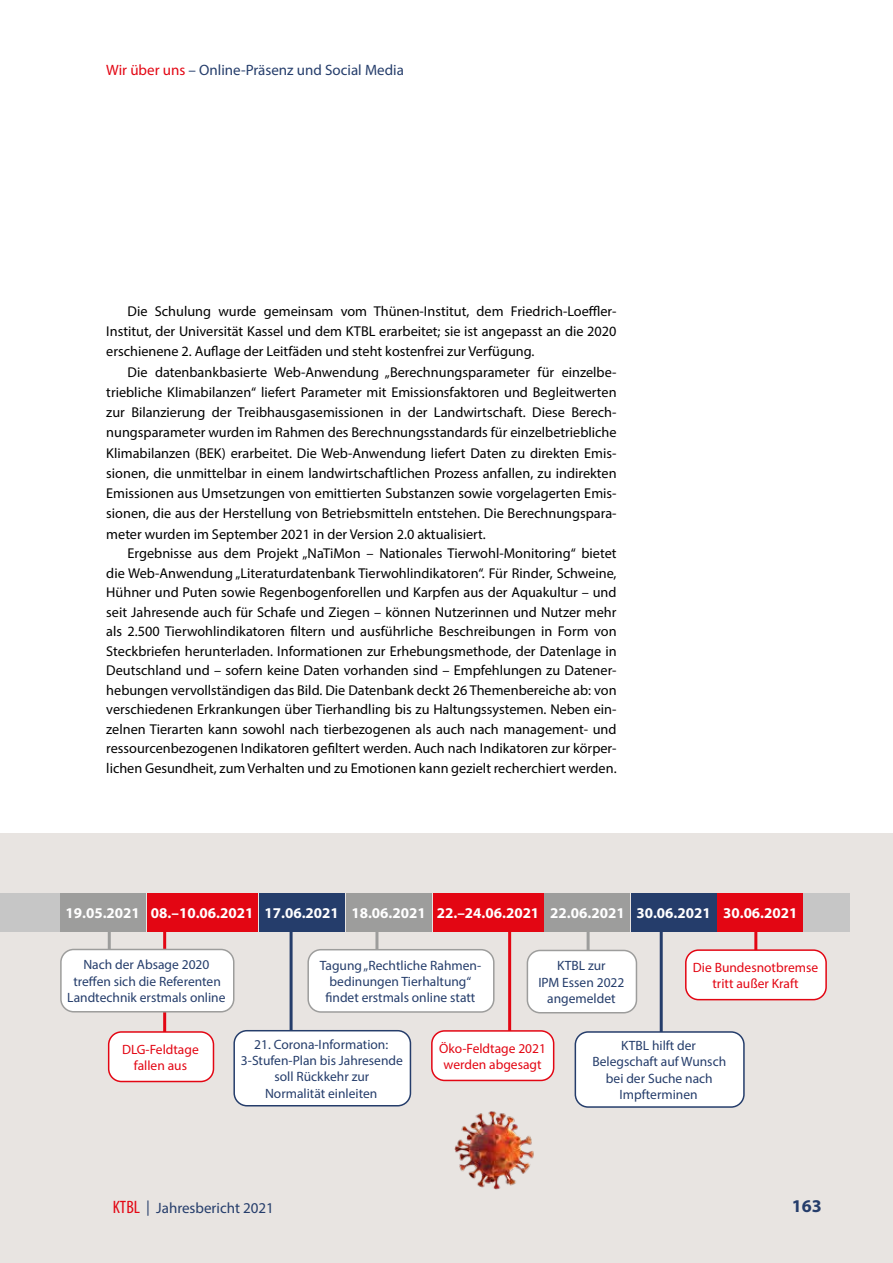
<style>
.page{position:relative;width:893px;height:1263px;background:#fff}
.page>*{position:absolute;margin:0;border:0;box-sizing:border-box;transform-origin:0 0}
.t1{font:700 18px "Myriad Pro";color:#253d6b}
.t2{font:700 15px "Myriad Pro";color:#fff}
.t3{font:15px "Myriad Pro";color:#253d6b}
.t4{font:14.25px/19.5px "Myriad Pro";color:#000;text-align:justify}
.t5{font:13.5px/16.2px "Myriad Pro";color:#253d6b;text-align:center}
.t6{font:13.5px/16.2px "Myriad Pro";color:#e30613;text-align:center}
.s1{color:#e30613}
.s2{font-stretch:condensed;font-size:18px;color:#e30613}
.s3{font-family:"Rotis Sans Serif Pro"}
</style>
<div class="page">
<div style="left:0;top:833px;width:893px;height:430px;background:#e8e4e1"></div>
<div style="left:0;top:893px;width:62px;height:39px;background:#c6c6c6"></div>
<div style="left:60px;top:893px;width:85px;height:39px;background:#9d9d9c"></div>
<div style="left:803px;top:894px;width:47px;height:38px;background:#c6c6c6"></div>
<hr style="left:108px;top:929px;width:3px;height:56px;background:#9d9d9c">
<div style="left:147px;top:893px;width:110px;height:39px;background:#e30613"></div>
<div style="left:259px;top:893px;width:85px;height:39px;background:#253d6b"></div>
<hr style="left:163px;top:928px;width:3px;height:114px;background:#e30613">
<div style="left:109px;top:1032px;width:104px;height:49px;background:#fff;border-radius:13px"></div>
<div style="left:108px;top:1031px;width:106px;height:51px;border:2px solid #e30613;border-radius:13px"></div>
<div style="left:346px;top:893px;width:85px;height:39px;background:#9d9d9c"></div>
<hr style="left:290px;top:928px;width:3px;height:112px;background:#253d6b">
<div style="left:234px;top:1031px;width:176px;height:75px;background:#fff;border-radius:13px"></div>
<div style="left:233px;top:1030px;width:178px;height:76px;border:2px solid #253d6b;border-radius:13px"></div>
<div style="left:61px;top:949px;width:173px;height:63px;background:#fff;border-radius:13px"></div>
<div style="left:60px;top:949px;width:174px;height:63px;border:2px solid #9d9d9c;border-radius:13px"></div>
<hr style="left:375px;top:926px;width:3px;height:55px;background:#9d9d9c">
<div style="left:433px;top:893px;width:110px;height:39px;background:#e30613"></div>
<hr style="left:508px;top:926px;width:3px;height:113px;background:#e30613">
<div style="left:432px;top:1031px;width:122px;height:49px;background:#fff;border-radius:13px"></div>
<div style="left:431px;top:1030px;width:123px;height:51px;border:2px solid #e30613;border-radius:13px"></div>
<img style="left:454px;top:1111px;width:80px;height:79px">
<div style="left:631px;top:894px;width:85px;height:38px;background:#253d6b"></div>
<hr style="left:660px;top:925px;width:3px;height:108px;background:#253d6b">
<div style="left:718px;top:894px;width:85px;height:38px;background:#e30613"></div>
<div style="left:308px;top:950px;width:186px;height:62px;background:#fff;border-radius:13px"></div>
<div style="left:307px;top:949px;width:188px;height:64px;border:2px solid #9d9d9c;border-radius:13px"></div>
<hr style="left:754px;top:925px;width:3px;height:66px;background:#e30613">
<div style="left:575px;top:1032px;width:169px;height:75px;background:#fff;border-radius:13px"></div>
<div style="left:575px;top:1031px;width:170px;height:77px;border:2px solid #253d6b;border-radius:13px"></div>
<div style="left:686px;top:950px;width:140px;height:50px;background:#fff;border-radius:13px"></div>
<div style="left:685px;top:949px;width:142px;height:51px;border:2px solid #e30613;border-radius:13px"></div>
<div style="left:545px;top:893px;width:85px;height:38px;background:#9d9d9c"></div>
<hr style="left:587px;top:929px;width:3px;height:74px;background:#9d9d9c">
<div style="left:527px;top:950px;width:109px;height:63px;background:#fff;border-radius:13px"></div>
<div style="left:527px;top:950px;width:110px;height:63px;border:2px solid #9d9d9c;border-radius:13px"></div>
<p class="t3" style="left:106px;top:61px;width:299px"><span class="s1">Wir über uns</span> – Online-Präsenz und Social Media</p>
<p class="t4" style="left:106px;top:301px;width:512px;line-height:20.2px;text-indent:21px">Die Schulung wurde gemeinsam vom Thünen-Institut, dem Friedrich-Loeffler-Institut, der Universität Kassel und dem KTBL erarbeitet; sie ist angepasst an die 2020 erschienene 2. Auflage der Leitfäden und steht kostenfrei zur Verfügung.</p>
<p class="t4" style="left:106px;top:362px;width:512px;line-height:20.2px;text-indent:21px">Die datenbankbasierte Web-Anwendung „Berechnungsparameter für einzelbe&shy;triebliche Klimabilanzen“ liefert Parameter mit Emissionsfaktoren und Begleitwerten zur Bilanzierung der Treibhausgasemissionen in der Landwirtschaft. Diese Berech&shy;nungsparameter wurden im Rahmen des Berechnungsstandards für einzelbetriebliche Klimabilanzen (BEK) erarbeitet. Die Web-Anwendung liefert Daten zu direkten Emis&shy;sionen, die unmittelbar in einem landwirtschaftlichen Prozess anfallen, zu indirekten Emissionen aus Umsetzungen von emittierten Substanzen sowie vorgelagerten Emis&shy;sionen, die aus der Herstellung von Betriebsmitteln entstehen. Die Berechnungspara&shy;meter wurden im September 2021 in der Version 2.0 aktualisiert.</p>
<p class="t4" style="left:106px;top:543px;width:512px;text-indent:21px">Ergebnisse aus dem Projekt „NaTiMon – Nationales Tierwohl-Monitoring“ bietet die Web-Anwendung „Literaturdatenbank Tierwohlindikatoren“. Für Rinder, Schweine, Hühner und Puten sowie Regenbogenforellen und Karpfen aus der Aquakultur – und seit Jahresende auch für Schafe und Ziegen – können Nutzerinnen und Nutzer mehr als 2.500 Tierwohlindikatoren filtern und ausführliche Beschreibungen in Form von Steckbriefen herunterladen. Informationen zur Erhebungsmethode, der Datenlage in Deutschland und – sofern keine Daten vorhanden sind – Empfehlungen zu Datener&shy;hebungen vervollständigen das Bild. Die Datenbank deckt 26 Themenbereiche ab: von verschiedenen Erkrankungen über Tierhandling bis zu Haltungssystemen. Neben ein&shy;zelnen Tierarten kann sowohl nach tierbezogenen als auch nach management- und ressourcenbezogenen Indikatoren gefiltert werden. Auch nach Indikatoren zur körper&shy;lichen Gesundheit, zum Verhalten und zu Emotionen kann gezielt recherchiert werden.</p>
<p class="t2" style="left:65px;top:903px;width:275px">19.05.2021 08.–10.06.2021 17.06.2021</p>
<p class="t2" style="left:351px;top:903px;width:76px">18.06.2021</p>
<p class="t2" style="left:437px;top:903px;width:104px">22.–24.06.2021</p>
<p class="t2" style="left:550px;top:903px;width:76px">22.06.2021</p>
<p class="t2" style="left:636px;top:903px;width:163px">30.06.2021 30.06.2021</p>
<p class="t5" style="left:67px;top:957px;width:160px">Nach der Absage 2020 treffen sich die Referenten<br>Landtechnik erstmals online</p>
<p class="t5" style="left:320px;top:957px;width:163px">Tagung „Rechtliche Rahmen&shy;bedinungen Tierhaltung“ findet erstmals online statt</p>
<p class="t5" style="left:538px;top:958px;width:88px">KTBL zur<br>IPM Essen 2022 angemeldet</p>
<p class="t6" style="left:693px;top:959px;width:127px">Die Bundesnotbremse tritt außer Kraft</p>
<p class="t6" style="left:122px;top:1041px;width:78px">DLG-Feldtage fallen aus</p>
<p class="t5" style="left:241px;top:1036px;width:163px">21. Corona-Information:<br>3-Stufen-Plan bis Jahresende soll Rückkehr zur<br>Normalität einleiten</p>
<p class="t6" style="left:439px;top:1040px;width:108px">Öko-Feldtage 2021 werden abgesagt</p>
<p class="t5" style="left:592px;top:1037px;width:135px">KTBL hilft der<br>Belegschaft auf Wunsch bei der Suche nach<br>Impfterminen</p>
<p class="t3" style="left:113px;top:1199px;width:163px"><span class="s2">KTBL</span> <span class="s3">|</span> Jahresbericht 2021</p>
<p class="t1" style="left:792px;top:1194px;width:31px">163</p>
</div>
